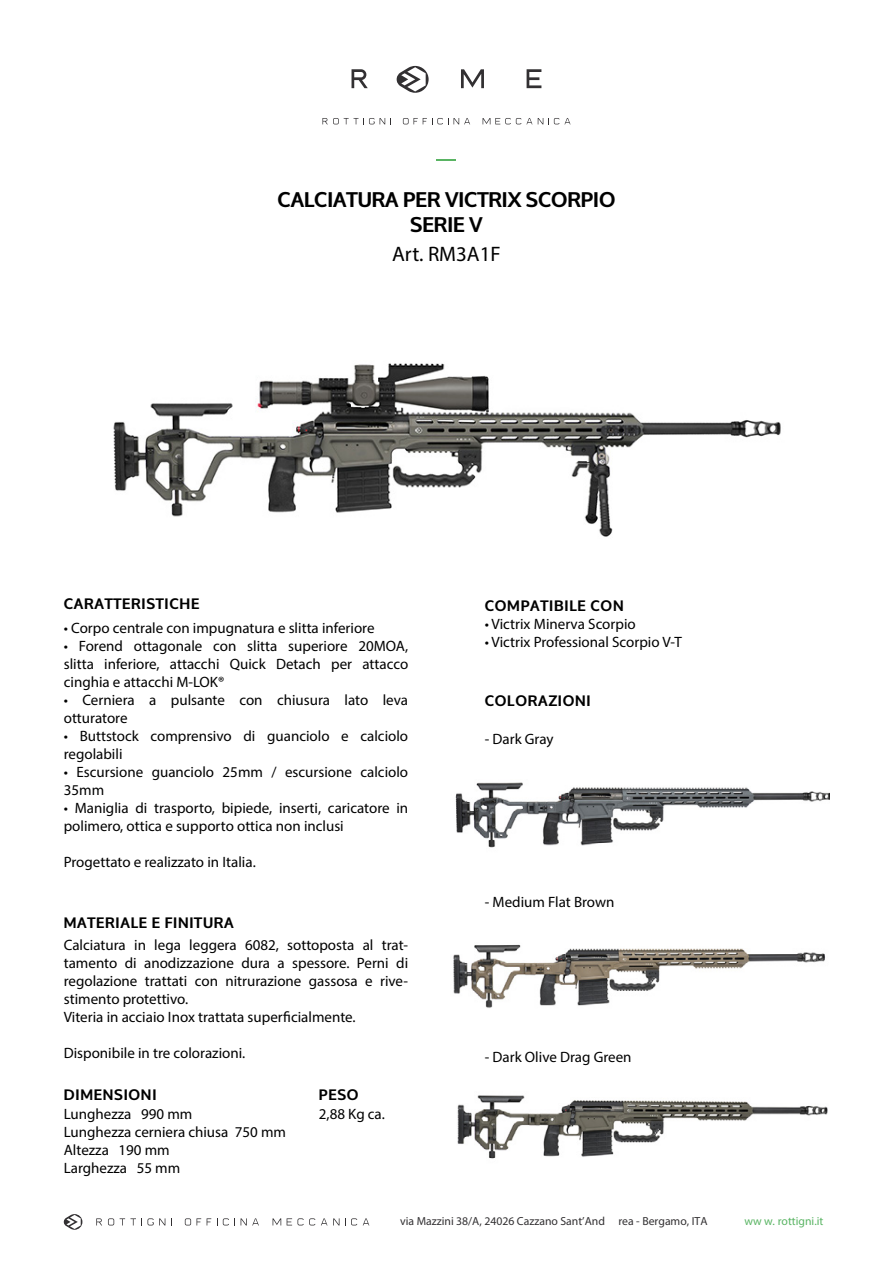
<style>
.page{position:relative;width:893px;height:1263px;background:#fff}
.page>*{position:absolute;margin:0;border:0;box-sizing:border-box;transform-origin:0 0}
.t1{font:700 21px/25.2px "Oxygen";color:#000;text-align:center}
.t2{font:21px "Myriad Pro";color:#000}
.t3{font:15px/18px "Myriad Pro";color:#000}
.t4{font:700 15px "Oxygen";letter-spacing:.05em;color:#000}
.t5{font:11.7px "Myriad Pro";color:#323032}
.t6{font:11.7px "Myriad Pro";color:#59b463}
</style>
<div class="page">
<svg style="left:437px;top:159px;width:19px;height:2px"></svg>
<svg style="left:64px;top:1214px;width:18px;height:16px"></svg>
<svg style="left:96px;top:1218px;width:6px;height:7px"></svg>
<svg style="left:108px;top:1218px;width:6px;height:7px"></svg>
<svg style="left:120px;top:1218px;width:45px;height:7px"></svg>
<svg style="left:185px;top:1218px;width:16px;height:7px"></svg>
<svg style="left:207px;top:1218px;width:4px;height:7px"></svg>
<svg style="left:217px;top:1218px;width:18px;height:7px"></svg>
<svg style="left:241px;top:1218px;width:18px;height:7px"></svg>
<svg style="left:273px;top:1218px;width:8px;height:7px"></svg>
<svg style="left:287px;top:1218px;width:28px;height:7px"></svg>
<svg style="left:321px;top:1218px;width:6px;height:7px"></svg>
<svg style="left:333px;top:1218px;width:6px;height:7px"></svg>
<svg style="left:345px;top:1218px;width:12px;height:7px"></svg>
<svg style="left:363px;top:1218px;width:6px;height:7px"></svg>
<svg style="left:397px;top:66px;width:32px;height:27px"></svg>
<svg style="left:351px;top:69px;width:17px;height:19px"></svg>
<svg style="left:461px;top:69px;width:23px;height:19px"></svg>
<svg style="left:527px;top:69px;width:14px;height:19px"></svg>
<svg style="left:322px;top:118px;width:69px;height:6px"></svg>
<svg style="left:403px;top:118px;width:67px;height:6px"></svg>
<svg style="left:483px;top:118px;width:49px;height:6px"></svg>
<svg style="left:538px;top:118px;width:32px;height:6px"></svg>
<img style="left:113px;top:363px;width:668px;height:174px">
<img style="left:455px;top:782px;width:374px;height:66px">
<img style="left:453px;top:944px;width:372px;height:64px">
<img style="left:457px;top:1095px;width:371px;height:64px">
<h1 class="t1" style="left:278px;top:187px;width:339px">CALCIATURA PER VICTRIX SCORPIO<br>SERIE V</h1>
<h1 class="t2" style="left:392px;top:241px;width:110px">Art. RM3A1F</h1>
<p class="t4" style="left:64px;top:594px;width:137px">CARATTERISTICHE</p>
<p class="t4" style="left:485px;top:596px;width:140px">COMPATIBILE CON</p>
<p class="t3" style="left:64px;top:619px;width:312px">• Corpo centrale con impugnatura e slitta inferiore</p>
<p class="t3" style="left:64px;top:637px;width:346px;text-align:justify">• Forend ottagonale con slitta superiore 20MOA, slitta inferiore, attacchi Quick Detach per attacco cinghia e attacchi M-LOK®</p>
<p class="t3" style="left:64px;top:691px;width:346px">• Cerniera a pulsante con chiusura lato leva otturatore</p>
<p class="t3" style="left:64px;top:727px;width:346px">• Buttstock comprensivo di guanciolo e calciolo regolabili</p>
<p class="t3" style="left:64px;top:763px;width:346px">• Escursione guanciolo 25mm / escursione calciolo<br>35mm</p>
<p class="t3" style="left:64px;top:799px;width:346px">• Maniglia di trasporto, bipiede, inserti, caricatore in polimero, ottica e supporto ottica non inclusi</p>
<p class="t3" style="left:64px;top:853px;width:193px">Progettato e realizzato in Italia.</p>
<p class="t4" style="left:64px;top:913px;width:171px">MATERIALE E FINITURA</p>
<p class="t3" style="left:64px;top:935px;width:346px">Calciatura in lega leggera 6082, sottoposta al trat&shy;tamento di anodizzazione dura a spessore. Perni di regolazione trattati con nitrurazione gassosa e rive&shy;stimento protettivo.<br>Viteria in acciaio Inox trattata superficialmente.</p>
<p class="t3" style="left:64px;top:1043px;width:183px">Disponibile in tre colorazioni.</p>
<p class="t4" style="left:64px;top:1085px;width:94px">DIMENSIONI</p>
<p class="t4" style="left:319px;top:1085px;width:41px">PESO</p>
<p class="t3" style="left:64px;top:1105px;width:130px">Lunghezza 990 mm</p>
<p class="t3" style="left:319px;top:1105px;width:68px">2,88 Kg ca.</p>
<p class="t3" style="left:64px;top:1123px;width:224px">Lunghezza cerniera chiusa 750 mm<br>Altezza 190 mm<br>Larghezza 55 mm</p>
<p class="t3" style="left:485px;top:615px;width:153px">• Victrix Minerva Scorpio</p>
<p class="t3" style="left:485px;top:633px;width:199px">• Victrix Professional Scorpio V-T</p>
<p class="t4" style="left:485px;top:691px;width:108px">COLORAZIONI</p>
<p class="t3" style="left:485px;top:730px;width:70px">- Dark Gray</p>
<p class="t3" style="left:485px;top:893px;width:131px">- Medium Flat Brown</p>
<p class="t3" style="left:485px;top:1047px;width:148px">- Dark Olive Drag Green</p>
<p class="t5" style="left:400px;top:1214px;width:309px">via Mazzini 38/A, 24026 Cazzano Sant’And rea - Bergamo, ITA</p>
<p class="t6" style="left:744px;top:1214px;width:80px">ww w. rottigni.it</p>
</div>
